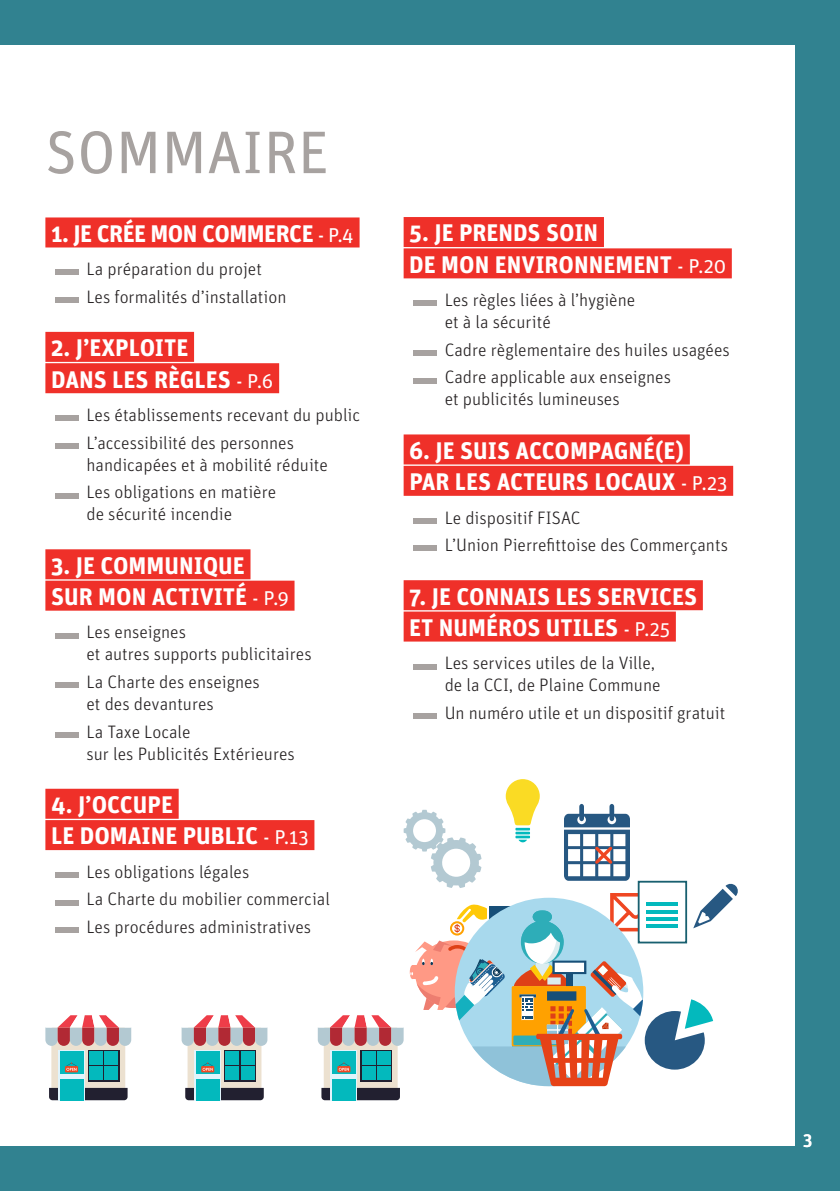
<style>
.page{position:relative;width:840px;height:1191px;background:#fff}
.page>*{position:absolute;margin:0;border:0;box-sizing:border-box;transform-origin:0 0}
.t1{font:60px "Unit";color:#a7a2a0}
.t2{font:700 24px/31.4px "Unit";color:#fff}
.t3{font:700 24px "Unit";letter-spacing:-.02em;color:#fff}
.t4{font:300 18px/27.6px "Unit";color:#231f20}
.t5{font:500 18px "Unit";color:#fff}
.s1{font-weight:400;font-size:20px}
</style>
<div class="page">
<div style="left:0;top:0;width:839px;height:1191px;background:#318290"></div>
<div style="left:0;top:45px;width:794px;height:1100px;background:#fff"></div>
<div style="left:45px;top:217px;width:314px;height:30px;background:#ef3029"></div>
<div style="left:45px;top:332px;width:149px;height:30px;background:#ef3029"></div>
<div style="left:45px;top:363px;width:234px;height:30px;background:#ef3029"></div>
<div style="left:45px;top:549px;width:205px;height:30px;background:#ef3029"></div>
<div style="left:45px;top:580px;width:249px;height:30px;background:#ef3029"></div>
<div style="left:45px;top:788px;width:133px;height:30px;background:#ef3029"></div>
<div style="left:45px;top:820px;width:269px;height:30px;background:#ef3029"></div>
<div style="left:403px;top:217px;width:200px;height:30px;background:#ef3029"></div>
<div style="left:403px;top:248px;width:328px;height:30px;background:#ef3029"></div>
<div style="left:403px;top:434px;width:286px;height:30px;background:#ef3029"></div>
<div style="left:403px;top:466px;width:329px;height:30px;background:#ef3029"></div>
<div style="left:403px;top:580px;width:299px;height:30px;background:#ef3029"></div>
<div style="left:403px;top:611px;width:272px;height:30px;background:#ef3029"></div>
<div style="left:51px;top:1026px;width:74px;height:73px;background:#ece1d0;border-radius:3px"></div>
<svg style="left:88px;top:1050px;width:32px;height:31px"></svg>
<svg style="left:49px;top:1088px;width:78px;height:12px"></svg>
<svg style="left:45px;top:1015px;width:86px;height:30px"></svg>
<svg style="left:58px;top:1050px;width:27px;height:50px"></svg>
<div style="left:60px;top:1051px;width:23px;height:49px;background:#03b9bd"></div>
<div style="left:89px;top:1051px;width:14px;height:13px;background:#03b9bd"></div>
<div style="left:104px;top:1051px;width:14px;height:13px;background:#03b9bd"></div>
<div style="left:89px;top:1066px;width:14px;height:13px;background:#03b9bd"></div>
<div style="left:104px;top:1066px;width:14px;height:13px;background:#03b9bd"></div>
<svg style="left:65px;top:1066px;width:13px;height:6px"></svg>
<svg style="left:66px;top:1062px;width:11px;height:8px"></svg>
<div style="left:60px;top:1074px;width:23px;height:5px;background:#e1f4fc"></div>
<div style="left:187px;top:1026px;width:74px;height:73px;background:#ece1d0;border-radius:3px"></div>
<svg style="left:224px;top:1050px;width:32px;height:31px"></svg>
<svg style="left:185px;top:1088px;width:78px;height:12px"></svg>
<svg style="left:181px;top:1015px;width:86px;height:30px"></svg>
<svg style="left:194px;top:1050px;width:27px;height:50px"></svg>
<div style="left:196px;top:1051px;width:23px;height:49px;background:#03b9bd"></div>
<div style="left:225px;top:1051px;width:14px;height:13px;background:#03b9bd"></div>
<div style="left:241px;top:1051px;width:13px;height:13px;background:#03b9bd"></div>
<div style="left:225px;top:1066px;width:14px;height:13px;background:#03b9bd"></div>
<div style="left:241px;top:1066px;width:13px;height:13px;background:#03b9bd"></div>
<svg style="left:201px;top:1066px;width:13px;height:6px"></svg>
<svg style="left:202px;top:1062px;width:11px;height:8px"></svg>
<div style="left:196px;top:1074px;width:23px;height:5px;background:#e1f4fc"></div>
<svg style="left:317px;top:779px;width:421px;height:321px"></svg>
<h1 class="t1" style="left:45px;top:115px;width:285px">SOMMAIRE</h1>
<h2 class="t3" style="left:51px;top:218px;width:304px">1. JE CRÉE MON COMMERCE <span class="s1">- p.4</span></h2>
<p class="t4" style="left:86px;top:255px;width:201px">La préparation du projet<br>Les formalités d’installation</p>
<h2 class="t2" style="left:51px;top:332px;width:224px">2. J’EXPLOITE<br>DANS LES RÈGLES <span class="s1">- p.6</span></h2>
<p class="t4" style="left:86px;top:400px;width:275px">Les établissements recevant du public<br>L’accessibilité des personnes</p>
<p class="t4" style="left:86px;top:450px;width:243px">handicapées et à mobilité réduite<br>Les obligations en matière</p>
<p class="t4" style="left:86px;top:500px;width:147px">de sécurité incendie</p>
<h2 class="t2" style="left:51px;top:549px;width:239px">3. JE COMMUNIQUE<br>SUR MON ACTIVITÉ <span class="s1">- p.9</span></h2>
<p class="t4" style="left:86px;top:620px;width:227px;line-height:22px">Les enseignes<br>et autres supports publicitaires</p>
<p class="t4" style="left:86px;top:670px;width:175px;line-height:22px">La Charte des enseignes et des devantures</p>
<p class="t4" style="left:86px;top:720px;width:210px;line-height:22px">La Taxe Locale<br>sur les Publicités Extérieures</p>
<h2 class="t2" style="left:51px;top:788px;width:259px">4. J’OCCUPE<br>LE DOMAINE PUBLIC <span class="s1">- p.13</span></h2>
<p class="t4" style="left:86px;top:857px;width:245px">Les obligations légales<br>La Charte du mobilier commercial<br>Les procédures administratives</p>
<h2 class="t2" style="left:409px;top:217px;width:318px">5. JE PRENDS SOIN<br>DE MON ENVIRONNEMENT <span class="s1">- p.20</span></h2>
<p class="t4" style="left:444px;top:288px;width:192px;line-height:22px">Les règles liées à l’hygiène et à la sécurité</p>
<p class="t4" style="left:444px;top:335px;width:286px">Cadre règlementaire des huiles usagées<br>Cadre applicable aux enseignes</p>
<p class="t4" style="left:444px;top:385px;width:176px">et publicités lumineuses</p>
<h2 class="t2" style="left:409px;top:434px;width:319px">6. JE SUIS ACCOMPAGNÉ(E)<br>PAR LES ACTEURS LOCAUX <span class="s1">- p.23</span></h2>
<p class="t4" style="left:444px;top:503px;width:285px">Le dispositif FISAC<br>L’Union Pierrefittoise des Commerçants</p>
<h2 class="t2" style="left:409px;top:580px;width:289px">7. JE CONNAIS LES SERVICES<br>ET NUMÉROS UTILES <span class="s1">- p.25</span></h2>
<p class="t4" style="left:444px;top:651px;width:217px;line-height:22px">Les services utiles de la Ville, de la CCI, de Plaine Commune</p>
<p class="t4" style="left:444px;top:698px;width:282px">Un numéro utile et un dispositif gratuit</p>
<p class="t5" style="left:802px;top:1128px;width:11px">3</p>
</div>
